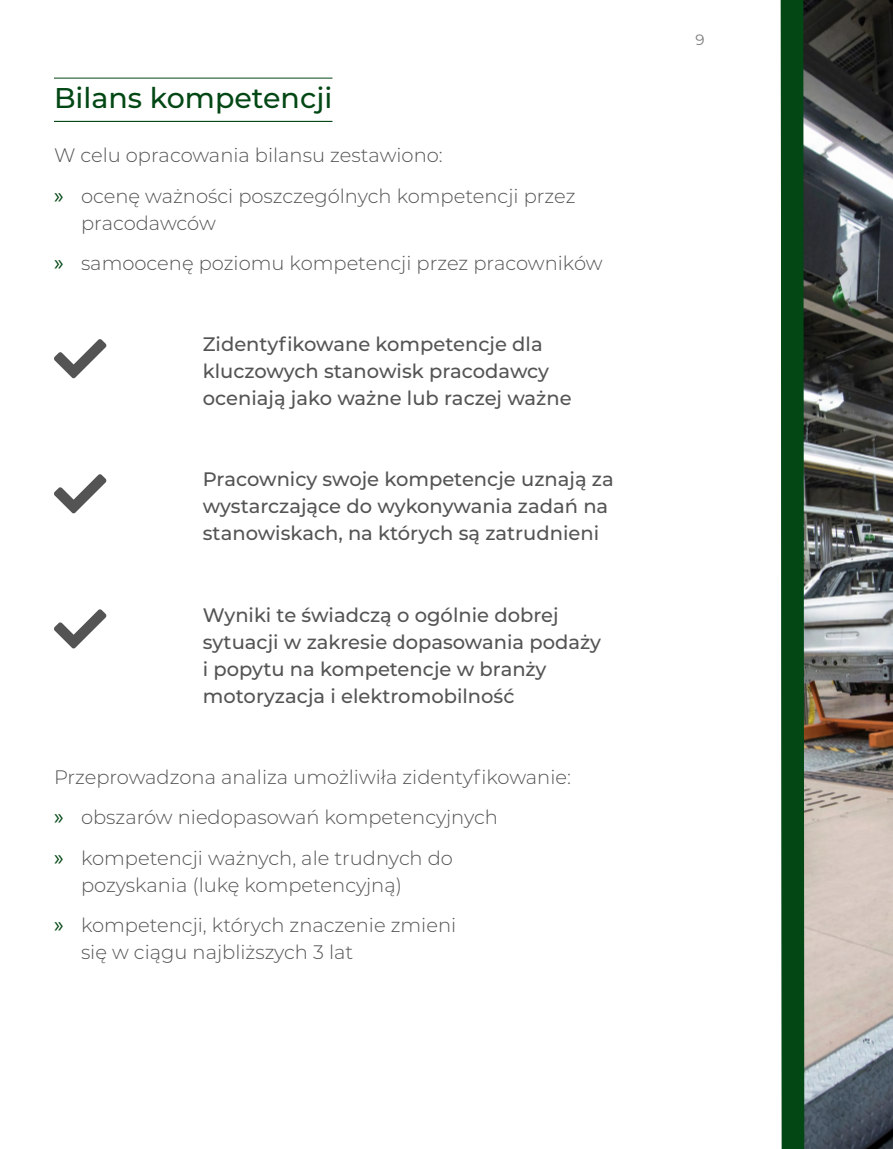
<style>
.page{position:relative;width:893px;height:1149px;background:#fff}
.page>*{position:absolute;margin:0;border:0;box-sizing:border-box;transform-origin:0 0}
.t1{font:500 28.5px "Montserrat";color:#024714}
.t2{font:300 19.5px/40.5px "Montserrat";color:#555454}
.t3{font:500 19.5px/27px "Montserrat";color:#555454}
.t4{font:15px "Montserrat";color:#7c7c7b}
.s1{font-family:"Myriad Pro";font-weight:400;font-size:22.5px;color:#024714}
</style>
<div class="page">
<img style="left:816px;top:0;width:77px;height:1148px">
<svg style="left:780px;top:0;width:36px;height:1148px;background:#386141"></svg>
<hr style="left:54px;top:78px;width:278px;height:1px;background:#024714">
<hr style="left:54px;top:121px;width:278px;height:1px;background:#024714">
<h2 class="t1" style="left:54px;top:78px;width:280px">Bilans kompetencji</h2>
<p class="t2" style="left:54px;top:134px;width:523px">W celu opracowania bilansu zestawiono:<br><span class="s1">»</span> ocenę ważności poszczególnych kompetencji przez</p>
<p class="t2" style="left:54px;top:202px;width:550px;text-indent:27px">pracodawców<br><span class="s1">»</span> samoocenę poziomu kompetencji przez pracowników</p>
<p class="t3" style="left:203px;top:330px;width:370px">Zidentyfikowane kompetencje dla kluczowych stanowisk pracodawcy oceniają jako ważne lub raczej ważne</p>
<p class="t3" style="left:203px;top:465px;width:412px">Pracownicy swoje kompetencje uznają za wystarczające do wykonywania zadań na stanowiskach, na których są zatrudnieni</p>
<p class="t3" style="left:203px;top:600px;width:400px">Wyniki te świadczą o ogólnie dobrej sytuacji w zakresie dopasowania podaży i popytu na kompetencje w branży motoryzacja i elektromobilność</p>
<p class="t2" style="left:54px;top:755px;width:518px">Przeprowadzona analiza umożliwiła zidentyfikowanie: <span class="s1">»</span> obszarów niedopasowań kompetencyjnych<br><span class="s1">»</span> kompetencji ważnych, ale trudnych do</p>
<p class="t2" style="left:54px;top:863px;width:404px;text-indent:27px">pozyskania (lukę kompetencyjną)<br><span class="s1">»</span> kompetencji, których znaczenie zmieni</p>
<p class="t2" style="left:81px;top:931px;width:274px">się w ciągu najbliższych 3 lat</p>
<p class="t4" style="left:695px;top:29px;width:11px">9</p>
</div>
